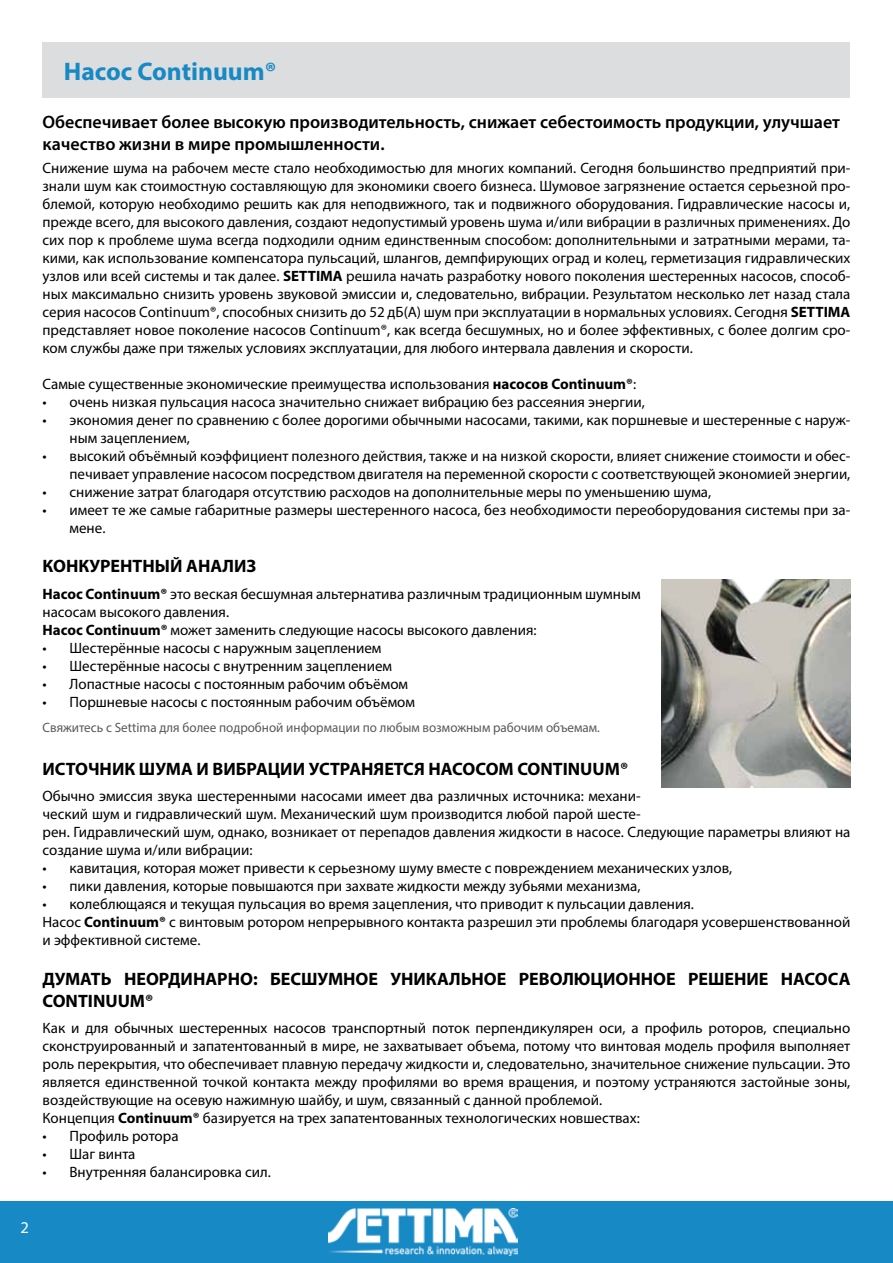
<style>
.page{position:relative;width:893px;height:1263px;background:#fff}
.page>*{position:absolute;margin:0;border:0;box-sizing:border-box;transform-origin:0 0}
.t1{font:700 25.5px "Myriad Pro";color:#1789c4}
.t2{font:700 18px/21.6px "Myriad Pro";color:#000}
.t3{font:600 18px/21.6px "Myriad Pro";color:#000}
.t4{font:16.5px "Myriad Pro";color:#fff}
.t5{font:15px/18px "Myriad Pro";color:#000}
.t6{font:13.5px "Myriad Pro";color:#58595b}
.s1{font-weight:700}
</style>
<div class="page">
<div style="left:0;top:1202px;width:893px;height:61px;background:#1789c5"></div>
<img style="left:329px;top:1208px;width:188px;height:48px">
<div style="left:43px;top:43px;width:807px;height:55px;background:#dcddde"></div>
<img style="left:662px;top:580px;width:188px;height:208px">
<h1 class="t1" style="left:64px;top:55px;width:214px">Насос Continuum®</h1>
<p class="t3" style="left:43px;top:111px;width:799px">Обеспечивает более высокую производительность, снижает себестоимость продукции, улучшает качество жизни в мире промышленности.</p>
<p class="t5" style="left:43px;top:159px;width:809px;text-align:justify">Снижение шума на рабочем месте стало необходимостью для многих компаний. Сегодня большинство предприятий при&shy;знали шум как стоимостную составляющую для экономики своего бизнеса. Шумовое загрязнение остается серьезной про&shy;блемой, которую необходимо решить как для неподвижного, так и подвижного оборудования. Гидравлические насосы и, прежде всего, для высокого давления, создают недопустимый уровень шума и/или вибрации в различных применениях. До сих пор к проблеме шума всегда подходили одним единственным способом: дополнительными и затратными мерами, та&shy;кими, как использование компенсатора пульсаций, шлангов, демпфирующих оград и колец, герметизация гидравлических узлов или всей системы и так далее. <span class="s1">SETTIMA</span> решила начать разработку нового поколения шестеренных насосов, способ&shy;ных максимально снизить уровень звуковой эмиссии и, следовательно, вибрации. Результатом несколько лет назад стала серия насосов Continuum®, способных снизить до 52 дБ(A) шум при эксплуатации в нормальных условиях. Сегодня <span class="s1">SETTIMA </span>представляет новое поколение насосов Continuum®, как всегда бесшумных, но и более эффективных, с более долгим сро&shy;ком службы даже при тяжелых условиях эксплуатации, для любого интервала давления и скорости.</p>
<p class="t5" style="left:43px;top:375px;width:595px">Самые существенные экономические преимущества использования <span class="s1">насосов Continuum®</span>:</p>
<p class="t5" style="left:43px;top:393px;width:604px">• очень низкая пульсация насоса значительно снижает вибрацию без рассеяния энергии,</p>
<p class="t5" style="left:70px;top:411px;width:782px;text-indent:-27px">• экономия денег по сравнению с более дорогими обычными насосами, такими, как поршневые и шестеренные с наруж&shy;ным зацеплением,</p>
<p class="t5" style="left:43px;top:447px;width:809px;text-align:right">• высокий объёмный коэффициент полезного действия, также и на низкой скорости, влияет снижение стоимости и обес&shy;печивает управление насосом посредством двигателя на переменной скорости с соответствующей экономией энергии,</p>
<p class="t5" style="left:43px;top:483px;width:670px">• снижение затрат благодаря отсутствию расходов на дополнительные меры по уменьшению шума,</p>
<p class="t5" style="left:70px;top:501px;width:782px;text-indent:-27px">• имеет те же самые габаритные размеры шестеренного насоса, без необходимости переоборудования системы при за&shy;мене.</p>
<p class="t2" style="left:43px;top:555px;width:215px">КОНКУРЕНТНЫЙ АНАЛИЗ</p>
<p class="t5" style="left:43px;top:585px;width:600px"><span class="s1">Насос Continuum®</span> это веская бесшумная альтернатива различным традиционным шумным насосам высокого давления.<br><span class="s1">Насос Continuum®</span> может заменить следующие насосы высокого давления:</p>
<p class="t5" style="left:43px;top:639px;width:340px">• Шестерённые насосы с наружным зацеплением</p>
<p class="t5" style="left:43px;top:657px;width:351px">• Шестерённые насосы с внутренним зацеплением</p>
<p class="t5" style="left:43px;top:675px;width:367px">• Лопастные насосы с постоянным рабочим объёмом</p>
<p class="t5" style="left:43px;top:693px;width:374px">• Поршневые насосы с постоянным рабочим объёмом</p>
<p class="t6" style="left:43px;top:719px;width:559px">Свяжитесь с Settima для более подробной информации по любым возможным рабочим объемам.</p>
<p class="t2" style="left:43px;top:757px;width:587px">ИСТОЧНИК ШУМА И ВИБРАЦИИ УСТРАНЯЕТСЯ НАСОСОМ CONTINUUM®</p>
<p class="t5" style="left:43px;top:787px;width:809px">Обычно эмиссия звука шестеренными насосами имеет два различных источника: механи-<br>ческий шум и гидравлический шум. Механический шум производится любой парой шесте-<br>рен. Гидравлический шум, однако, возникает от перепадов давления жидкости в насосе. Следующие параметры влияют на создание шума и/или вибрации:</p>
<p class="t5" style="left:43px;top:859px;width:691px">• кавитация, которая может привести к серьезному шуму вместе с повреждением механических узлов,</p>
<p class="t5" style="left:43px;top:877px;width:599px">• пики давления, которые повышаются при захвате жидкости между зубьями механизма,</p>
<p class="t5" style="left:43px;top:895px;width:809px">• колеблющаяся и текущая пульсация во время зацепления, что приводит к пульсации давления.<br>Насос <span class="s1">Continuum®</span> с винтовым ротором непрерывного контакта разрешил эти проблемы благодаря усовершенствованной и эффективной системе.</p>
<p class="t2" style="left:43px;top:967px;width:809px">ДУМАТЬ НЕОРДИНАРНО: БЕСШУМНОЕ УНИКАЛЬНОЕ РЕВОЛЮЦИОННОЕ РЕШЕНИЕ НАСОСА<br>CONTINUUM®</p>
<p class="t5" style="left:43px;top:1019px;width:809px">Как и для обычных шестеренных насосов транспортный поток перпендикулярен оси, а профиль роторов, специально сконструированный и запатентованный в мире, не захватывает объема, потому что винтовая модель профиля выполняет роль перекрытия, что обеспечивает плавную передачу жидкости и, следовательно, значительное снижение пульсации. Это является единственной точкой контакта между профилями во время вращения, и поэтому устраняются застойные зоны, воздействующие на осевую нажимную шайбу, и шум, связанный с данной проблемой.<br>Концепция <span class="s1">Continuum®</span> базируется на трех запатентованных технологических новшествах:</p>
<p class="t5" style="left:43px;top:1127px;width:138px">• Профиль ротора</p>
<p class="t5" style="left:43px;top:1145px;width:95px">• Шаг винта</p>
<p class="t5" style="left:43px;top:1163px;width:230px">• Внутренняя балансировка сил.</p>
<p class="t4" style="left:20px;top:1217px;width:10px">2</p>
</div>
